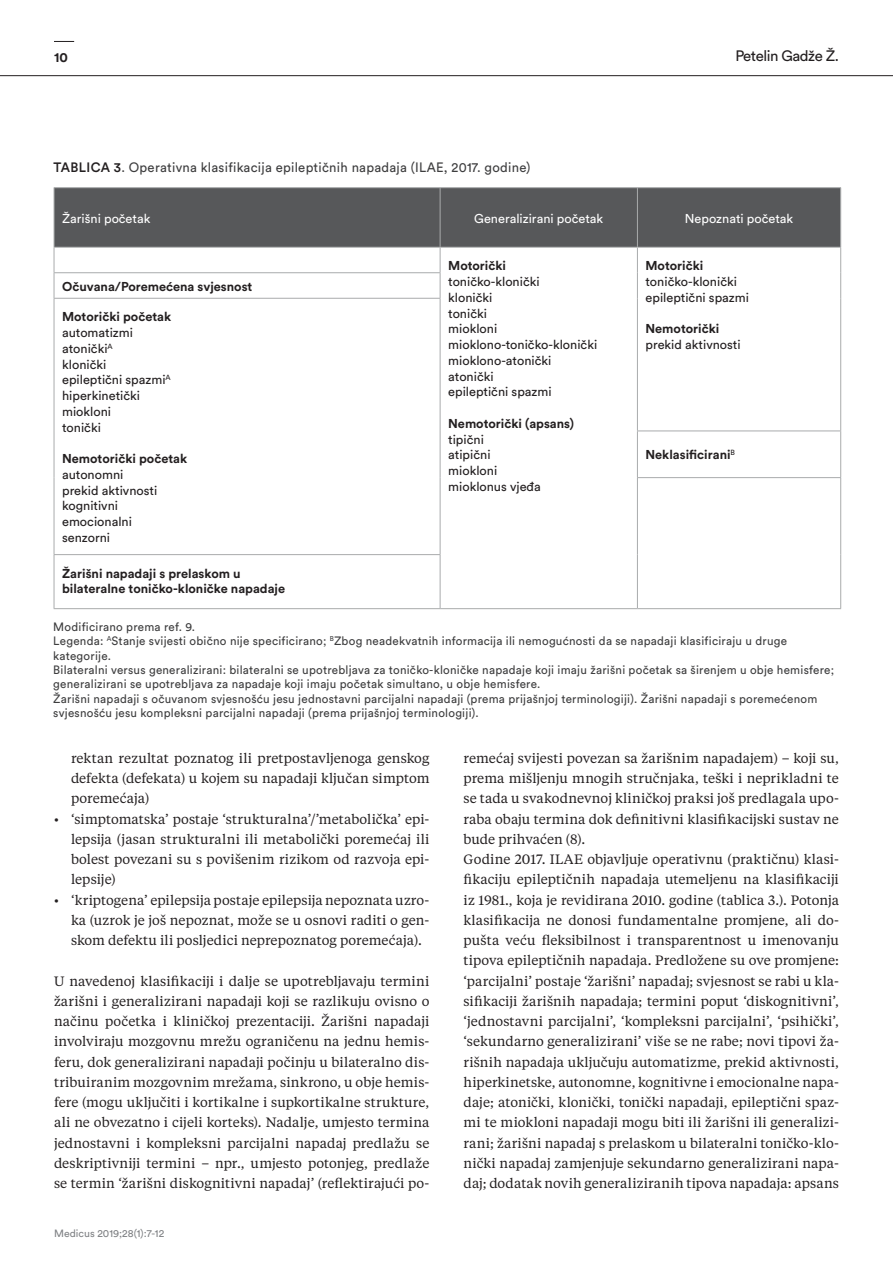
<style>
.page{position:relative;width:893px;height:1263px;background:#fff}
.page>*{position:absolute;margin:0;border:0;box-sizing:border-box;transform-origin:0 0}
.t1{font:15px "Circular Pro";letter-spacing:-.03em;color:#231f20}
.t2{font:13.5px/20.2px "Tiempos Headline";letter-spacing:.005em;color:#231f20;text-align:justify}
.t3{font:13.5px "Circular Pro";letter-spacing:.02em;color:#3e3e3f}
.t4{font:700 13.5px "Circular Pro";color:#231f20}
.t5{font:12.75px/15.8px "Circular Pro";color:#231f20}
.t6{font:700 12.75px/15.3px "Circular Pro";color:#231f20}
.t7{font:12.75px "Circular Pro";color:#fff}
.t8{font:12px/14.4px "Circular Pro";letter-spacing:.02em;color:#3e3e3f}
.t9{font:10.5px "Circular Pro";color:#808285}
.s1{font-weight:500;color:#231f20}
</style>
<div class="page">
<hr style="left:0;top:75px;width:893px;height:1px;background:#231f20">
<svg style="left:54px;top:41px;width:20px;height:1px"></svg>
<div style="left:55px;top:188px;width:785px;height:59px;background:#57585a"></div>
<svg style="left:55px;top:248px;width:785px;height:360px"></svg>
<hr style="left:54px;top:187px;width:386px;height:1px;background:#a9abac">
<hr style="left:54px;top:188px;width:1px;height:59px;background:#a9abac">
<hr style="left:440px;top:187px;width:197px;height:1px;background:#a9abac">
<hr style="left:440px;top:188px;width:1px;height:59px;background:#a9abac">
<hr style="left:637px;top:187px;width:204px;height:1px;background:#a9abac">
<hr style="left:637px;top:188px;width:1px;height:59px;background:#a9abac">
<hr style="left:840px;top:188px;width:1px;height:59px;background:#a9abac">
<hr style="left:54px;top:247px;width:386px;height:1px;background:#a9abac">
<hr style="left:440px;top:247px;width:197px;height:1px;background:#a9abac">
<hr style="left:637px;top:247px;width:204px;height:1px;background:#a9abac">
<hr style="left:54px;top:272px;width:386px;height:1px;background:#a9abac">
<svg style="left:54px;top:248px;width:1px;height:50px"></svg>
<svg style="left:440px;top:248px;width:1px;height:50px"></svg>
<svg style="left:637px;top:248px;width:1px;height:50px"></svg>
<svg style="left:840px;top:248px;width:1px;height:50px"></svg>
<hr style="left:54px;top:298px;width:386px;height:1px;background:#a9abac">
<hr style="left:54px;top:299px;width:1px;height:132px;background:#a9abac">
<hr style="left:440px;top:299px;width:1px;height:132px;background:#a9abac">
<hr style="left:637px;top:298px;width:1px;height:133px;background:#a9abac">
<hr style="left:840px;top:298px;width:1px;height:133px;background:#a9abac">
<hr style="left:54px;top:431px;width:1px;height:47px;background:#a9abac">
<hr style="left:440px;top:431px;width:1px;height:47px;background:#a9abac">
<hr style="left:637px;top:431px;width:204px;height:1px;background:#a9abac">
<hr style="left:637px;top:431px;width:1px;height:46px;background:#a9abac">
<hr style="left:840px;top:431px;width:1px;height:46px;background:#a9abac">
<hr style="left:54px;top:478px;width:1px;height:76px;background:#a9abac">
<hr style="left:440px;top:478px;width:1px;height:76px;background:#a9abac">
<hr style="left:637px;top:477px;width:204px;height:1px;background:#a9abac">
<hr style="left:637px;top:478px;width:1px;height:77px;background:#a9abac">
<hr style="left:840px;top:478px;width:1px;height:77px;background:#a9abac">
<hr style="left:54px;top:554px;width:386px;height:1px;background:#a9abac">
<hr style="left:54px;top:555px;width:1px;height:53px;background:#a9abac">
<hr style="left:440px;top:555px;width:1px;height:53px;background:#a9abac">
<hr style="left:637px;top:555px;width:1px;height:53px;background:#a9abac">
<hr style="left:840px;top:555px;width:1px;height:53px;background:#a9abac">
<hr style="left:54px;top:608px;width:386px;height:1px;background:#a9abac">
<hr style="left:440px;top:608px;width:197px;height:1px;background:#a9abac">
<hr style="left:637px;top:608px;width:204px;height:1px;background:#a9abac">
<p class="t4" style="left:54px;top:47px;width:15px">10</p>
<p class="t3" style="left:53px;top:158px;width:479px"><span class="s1">TABLICA 3</span>. Operativna klasifikacija epileptičnih napadaja (ILAE, 2017. godine)</p>
<p class="t1" style="left:735px;top:46px;width:105px">Petelin Gadže Ž.</p>
<p class="t7" style="left:62px;top:210px;width:90px">Žarišni početak</p>
<p class="t7" style="left:474px;top:210px;width:130px">Generalizirani početak</p>
<p class="t7" style="left:685px;top:210px;width:110px">Nepoznati početak</p>
<p class="t6" style="left:448px;top:258px;width:59px">Motorički</p>
<p class="t5" style="left:448px;top:273px;width:151px">toničko-klonički<br>klonički<br>tonički<br>miokloni mioklono-toničko-klonički mioklono-atonički atonički<br>epileptični spazmi</p>
<p class="t6" style="left:448px;top:415px;width:127px">Nemotorički (apsans)</p>
<p class="t5" style="left:448px;top:431px;width:94px">tipični<br>atipični miokloni mioklonus vjeđa</p>
<p class="t6" style="left:645px;top:258px;width:59px">Motorički</p>
<p class="t5" style="left:645px;top:273px;width:105px">toničko-klonički epileptični spazmi</p>
<p class="t6" style="left:645px;top:321px;width:75px">Nemotorički</p>
<p class="t5" style="left:645px;top:336px;width:97px">prekid aktivnosti</p>
<p class="t6" style="left:62px;top:278px;width:192px">Očuvana/Poremećena svjesnost</p>
<p class="t6" style="left:62px;top:309px;width:111px">Motorički početak</p>
<p class="t5" style="left:62px;top:324px;width:110px">automatizmi atonički<sup>A<br></sup>klonički<br>epileptični spazmi<sup>A </sup>hiperkinetički miokloni<br>tonički</p>
<p class="t6" style="left:62px;top:450px;width:127px">Nemotorički početak</p>
<p class="t5" style="left:62px;top:466px;width:97px">autonomni prekid aktivnosti kognitivni emocionalni senzorni</p>
<p class="t6" style="left:645px;top:447px;width:91px">Neklasificirani<sup>B</sup></p>
<p class="t6" style="left:62px;top:565px;width:225px">Žarišni napadaji s prelaskom u bilateralne toničko-kloničke napadaje</p>
<p class="t8" style="left:53px;top:619px;width:782px">Modificirano prema ref. 9.<br>Legenda: <sup>A</sup>Stanje svijesti obično nije specificirano; <sup>B</sup>Zbog neadekvatnih informacija ili nemogućnosti da se napadaji klasificiraju u druge kategorije.<br>Bilateralni versus generalizirani: bilateralni se upotrebljava za toničko-kloničke napadaje koji imaju žarišni početak sa širenjem u obje hemisfere; generalizirani se upotrebljava za napadaje koji imaju početak simultano, u obje hemisfere.<br>Žarišni napadaji s očuvanom svjesnošću jesu jednostavni parcijalni napadaji (prema prijašnjoj terminologiji). Žarišni napadaji s poremećenom svjesnošću jesu kompleksni parcijalni napadaji (prema prijašnjoj terminologiji).</p>
<p class="t2" style="left:71px;top:747px;width:360px">rektan rezultat poznatog ili pretpostavljenoga genskog defekta (defekata) u kojem su napadaji ključan simptom poremećaja)</p>
<p class="t2" style="left:71px;top:808px;width:360px;text-indent:-17px">• ‘simptomatska’ postaje ‘strukturalna’/’metabolička’ epi&shy;lepsija (jasan strukturalni ili metabolički poremećaj ili bolest povezani su s povišenim rizikom od razvoja epi&shy;lepsije)</p>
<p class="t2" style="left:71px;top:889px;width:360px;text-indent:-17px">• ‘kriptogena’ epilepsija postaje epilepsija nepoznata uzro&shy;ka (uzrok je još nepoznat, može se u osnovi raditi o gen&shy;skom defektu ili posljedici neprepoznatog poremećaja).</p>
<p class="t2" style="left:54px;top:970px;width:377px">U navedenoj klasifikaciji i dalje se upotrebljavaju termini žarišni i generalizirani napadaji koji se razlikuju ovisno o načinu početka i kliničkoj prezentaciji. Žarišni napadaji involviraju mozgovnu mrežu ograničenu na jednu hemis&shy;feru, dok generalizirani napadaji počinju u bilateralno dis&shy;tribuiranim mozgovnim mrežama, sinkrono, u obje hemis&shy;fere (mogu uključiti i kortikalne i supkortikalne strukture, ali ne obvezatno i cijeli korteks). Nadalje, umjesto termina jednostavni i kompleksni parcijalni napadaj predlažu se deskriptivniji termini – npr., umjesto potonjeg, predlaže se termin ‘žarišni diskognitivni napadaj’ (reflektirajući po-</p>
<p class="t9" style="left:54px;top:1227px;width:112px">Medicus 2019;28(1):7-12</p>
<p class="t2" style="left:463px;top:747px;width:377px;text-align:left">remećaj svijesti povezan sa žarišnim napadajem) – koji su, prema mišljenju mnogih stručnjaka, teški i neprikladni te se tada u svakodnevnoj kliničkoj praksi još predlagala upo&shy;raba obaju termina dok definitivni klasifikacijski sustav ne bude prihvaćen (8).<br>Godine 2017. ILAE objavljuje operativnu (praktičnu) klasi&shy;fikaciju epileptičnih napadaja utemeljenu na klasifikaciji iz 1981., koja je revidirana 2010. godine (tablica 3.). Potonja klasifikacija ne donosi fundamentalne promjene, ali do&shy;pušta veću fleksibilnost i transparentnost u imenovanju tipova epileptičnih napadaja. Predložene su ove promjene: ‘parcijalni’ postaje ‘žarišni’ napadaj; svjesnost se rabi u kla&shy;sifikaciji žarišnih napadaja; termini poput ‘diskognitivni’, ‘jednostavni parcijalni’, ‘kompleksni parcijalni’, ‘psihički’, ‘sekundarno generalizirani’ više se ne rabe; novi tipovi ža&shy;rišnih napadaja uključuju automatizme, prekid aktivnosti, hiperkinetske, autonomne, kognitivne i emocionalne napa&shy;daje; atonički, klonički, tonički napadaji, epileptični spaz&shy;mi te miokloni napadaji mogu biti ili žarišni ili generalizi&shy;rani; žarišni napadaj s prelaskom u bilateralni toničko-klo&shy;nički napadaj zamjenjuje sekundarno generalizirani napa&shy;daj; dodatak novih generaliziranih tipova napadaja: apsans</p>
</div>
